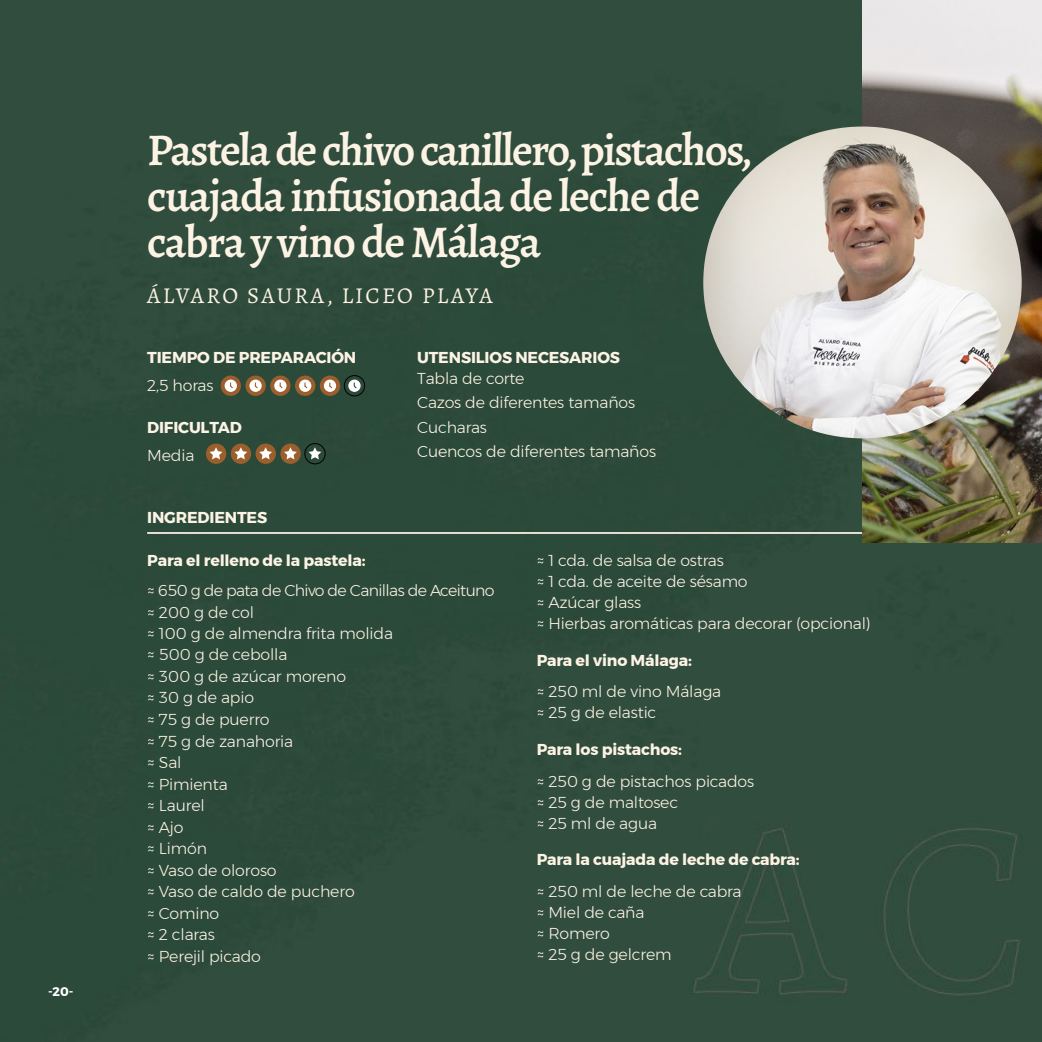
<style>
.page{position:relative;width:1042px;height:1042px;background:#304c3d}
.page>*{position:absolute;margin:0;border:0;box-sizing:border-box;transform-origin:0 0}
.t1{font:600 45.5px/45.9px "Alegreya";letter-spacing:-.035em;color:#fcf3e4}
.t2{font:22.75px "Alegreya";letter-spacing:.1em;color:#fcf3e4}
.t3{font:300 15.75px/21.5px "Montserrat";letter-spacing:-.01em;color:#fcf3e4}
.t4{font:700 15.75px "Montserrat";letter-spacing:-.01em;color:#fcf3e4}
.t5{font:700 12.42px "Montserrat";color:#fff}
</style>
<div class="page">
<svg style="left:308px;top:447px;width:13px;height:12px"></svg>
<div style="left:305px;top:443px;width:20px;height:21px;border:1px solid #000;border-radius:50%"></div>
<div style="left:221px;top:375px;width:20px;height:21px;background:#9b5f2e;border-radius:50%"></div>
<div style="left:225px;top:379px;width:12px;height:13px;background:#fff;border-radius:50%"></div>
<svg style="left:230px;top:382px;width:3px;height:6px"></svg>
<div style="left:245px;top:375px;width:21px;height:21px;background:#9b5f2e;border-radius:50%"></div>
<svg style="left:249px;top:379px;width:13px;height:13px"></svg>
<svg style="left:255px;top:382px;width:3px;height:6px"></svg>
<div style="left:270px;top:375px;width:20px;height:21px;background:#9b5f2e;border-radius:50%"></div>
<svg style="left:274px;top:379px;width:12px;height:13px"></svg>
<svg style="left:280px;top:382px;width:2px;height:6px"></svg>
<div style="left:206px;top:443px;width:20px;height:21px;background:#9b5f2e;border-radius:50%"></div>
<svg style="left:210px;top:447px;width:12px;height:12px"></svg>
<div style="left:231px;top:443px;width:20px;height:21px;background:#9b5f2e;border-radius:50%"></div>
<svg style="left:234px;top:447px;width:13px;height:12px"></svg>
<div style="left:256px;top:443px;width:20px;height:21px;background:#9b5f2e;border-radius:50%"></div>
<svg style="left:259px;top:447px;width:13px;height:12px"></svg>
<div style="left:344px;top:375px;width:21px;height:21px;border:1px solid #000;border-radius:50%"></div>
<svg style="left:348px;top:379px;width:13px;height:13px"></svg>
<hr style="left:147px;top:532px;width:737px;height:2px;background:#fcf3e4">
<img style="left:862px;top:0;width:180px;height:542px">
<img style="left:703px;top:126px;width:318px;height:312px">
<div style="left:295px;top:375px;width:20px;height:21px;background:#9b5f2e;border-radius:50%"></div>
<svg style="left:299px;top:379px;width:12px;height:13px"></svg>
<svg style="left:304px;top:382px;width:3px;height:6px"></svg>
<div style="left:320px;top:375px;width:20px;height:21px;background:#9b5f2e;border-radius:50%"></div>
<div style="left:324px;top:379px;width:12px;height:13px;background:#fff;border-radius:50%"></div>
<svg style="left:329px;top:382px;width:3px;height:6px"></svg>
<svg style="left:280px;top:443px;width:21px;height:21px"></svg>
<svg style="left:284px;top:447px;width:13px;height:12px"></svg>
<p class="t5" style="left:48px;top:981px;width:27px">-20-</p>
<h1 class="t1" style="left:147px;top:127px;width:607px">Pastela de chivo canillero, pistachos, cuajada infusionada de leche de cabra y vino de Málaga</h1>
<h2 class="t2" style="left:147px;top:281px;width:347px">ÁLVARO SAURA, LICEO PLAYA</h2>
<p class="t4" style="left:147px;top:344px;width:211px">TIEMPO DE PREPARACIÓN</p>
<p class="t3" style="left:147px;top:374px;width:68px">2,5 horas</p>
<p class="t4" style="left:147px;top:414px;width:96px">DIFICULTAD</p>
<p class="t3" style="left:147px;top:444px;width:49px">Media</p>
<p class="t4" style="left:147px;top:505px;width:121px">INGREDIENTES</p>
<p class="t4" style="left:417px;top:344px;width:204px">UTENSILIOS NECESARIOS</p>
<p class="t3" style="left:417px;top:365px;width:240px;line-height:24.5px">Tabla de corte<br>Cazos de diferentes tamaños<br>Cucharas<br>Cuencos de diferentes tamaños</p>
<p class="t4" style="left:147px;top:548px;width:220px">Para el relleno de la pastela:</p>
<p class="t3" style="left:147px;top:580px;width:349px">≈ 650 g de pata de Chivo de Canillas de Aceituno ≈ 200 g de col<br>≈ 100 g de almendra frita molida<br>≈ 500 g de cebolla<br>≈ 300 g de azúcar moreno<br>≈ 30 g de apio<br>≈ 75 g de puerro<br>≈ 75 g de zanahoria<br>≈ Sal<br>≈ Pimienta<br>≈ Laurel<br>≈ Ajo<br>≈ Limón<br>≈ Vaso de oloroso<br>≈ Vaso de caldo de puchero<br>≈ Comino<br>≈ 2 claras<br>≈ Perejil picado</p>
<p class="t3" style="left:537px;top:550px;width:335px;line-height:21px">≈ 1 cda. de salsa de ostras<br>≈ 1 cda. de aceite de sésamo<br>≈ Azúcar glass<br>≈ Hierbas aromáticas para decorar (opcional)</p>
<p class="t4" style="left:537px;top:647px;width:157px">Para el vino Málaga:</p>
<p class="t3" style="left:537px;top:681px;width:186px;line-height:21px">≈ 250 ml de vino Málaga ≈ 25 g de elastic</p>
<p class="t4" style="left:537px;top:737px;width:147px">Para los pistachos:</p>
<p class="t3" style="left:537px;top:770px;width:219px;line-height:21px">≈ 250 g de pistachos picados ≈ 25 g de maltosec<br>≈ 25 ml de agua</p>
<p class="t4" style="left:537px;top:847px;width:265px">Para la cuajada de leche de cabra:</p>
<p class="t3" style="left:537px;top:880px;width:206px;line-height:21px">≈ 250 ml de leche de cabra ≈ Miel de caña<br>≈ Romero<br>≈ 25 g de gelcrem</p>
</div>
